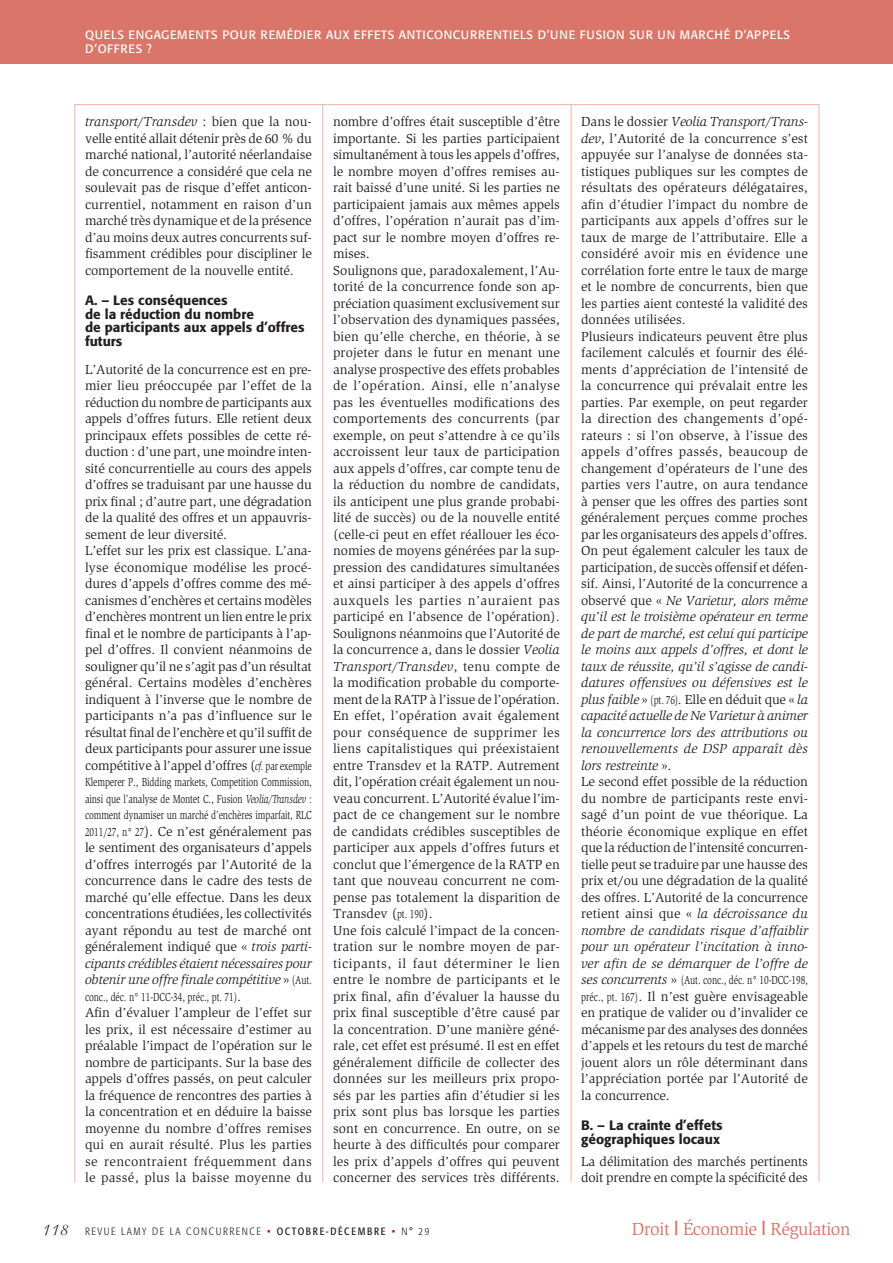
<style>
.page{position:relative;width:893px;height:1263px;background:#fff}
.page>*{position:absolute;margin:0;border:0;box-sizing:border-box;transform-origin:0 0}
.t1{font:18px "Slimbach Std";letter-spacing:-.025em;color:#d97669}
.t2{font:13.5px/16.5px "Slimbach Std";color:#231f20;text-align:justify}
.t3{font:500 13.5px/13.5px "Formata";color:#231f20}
.t4{font:12px/16.5px "Slimbach Std";letter-spacing:-.01em;color:#231f20;text-align:justify;scale:.75 1}
.t5{font:12px/13.5px "Formata";letter-spacing:.05em;color:#fff}
.t6{font:300 condensed 10.5px "Formata";letter-spacing:.15em;color:#231f20}
.s1{font-style:italic}
.s2{font-style:italic;font-size:12px}
.s3{font-size:12px}
.s4{font-size:13.5px}
.s5{font-style:italic;font-size:13.5px}
.s6{font-family:"Isadora Std";font-weight:400;font-stretch:normal;font-size:16.5px}
.s7{font-weight:400;font-stretch:normal;color:#c3102f}
.s8{font-weight:400}
.s9{font-family:"Formata"}
</style>
<div class="page">
<div style="left:0;top:0;width:893px;height:64px;background:#d97669"></div>
<hr style="left:74px;top:104px;width:745px;height:1px;background:#edb4a9">
<hr style="left:74px;top:105px;width:1px;height:1077px;background:#edb4a9">
<hr style="left:819px;top:105px;width:1px;height:1077px;background:#edb4a9">
<hr style="left:571px;top:104px;width:1px;height:1078px;background:#edb4a9">
<hr style="left:322px;top:105px;width:1px;height:1077px;background:#edb4a9">
<p class="t5" style="left:85px;top:29px;width:706px">QUELS ENGAGEMENTS POUR REMÉDIER AUX EFFETS ANTICONCURRENTIELS D’UNE FUSION SUR UN MARCHÉ D’APPELS<br>D’OFFRES ?</p>
<p class="t2" style="left:85px;top:114px;width:228px"><span class="s1">transport/Transdev</span> : bien que la nou&shy;velle entité allait détenir près de 60 % du marché national, l’autorité néerlandaise de concurrence a considéré que cela ne soulevait pas de risque d’effet anticon&shy;currentiel, notamment en raison d’un marché très dynamique et de la présence d’au moins deux autres concurrents suf&shy;fisamment crédibles pour discipliner le comportement de la nouvelle entité.</p>
<p class="t3" style="left:85px;top:295px;width:221px">A. – Les conséquences<br>de la réduction du nombre<br>de participants aux appels d’offres futurs</p>
<p class="t2" style="left:85px;top:362px;width:228px;text-align:left">L’Autorité de la concurrence est en pre&shy;mier lieu préoccupée par l’effet de la réduction du nombre de participants aux appels d’offres futurs. Elle retient deux principaux effets possibles de cette ré&shy;duction : d’une part, une moindre inten&shy;sité concurrentielle au cours des appels d’offres se traduisant par une hausse du prix final ; d’autre part, une dégradation de la qualité des offres et un appauvris&shy;sement de leur diversité.<br>L’effet sur les prix est classique. L’ana&shy;lyse économique modélise les procé&shy;dures d’appels d’offres comme des mé&shy;canismes d’enchères et certains modèles d’enchères montrent un lien entre le prix final et le nombre de participants à l’ap&shy;pel d’offres. Il convient néanmoins de souligner qu’il ne s’agit pas d’un résultat général. Certains modèles d’enchères indiquent à l’inverse que le nombre de participants n’a pas d’influence sur le résultat final de l’enchère et qu’il suffit de deux participants pour assurer une issue compétitive à l’appel d’offres (<span class="s2">cf.</span> <span class="s3">par exemple</span></p>
<p class="t4" style="left:85px;top:775px;width:304px">Klemperer P., Bidding markets, Competition Commission, ainsi que l’analyse de Montet C., Fusion <span class="s1">Veolia/Transdev</span> : comment dynamiser un marché d’enchères imparfait, RLC</p>
<p class="t2" style="left:85px;top:824px;width:228px"><span class="s3">2011/27, n° 27</span>). Ce n’est généralement pas le sentiment des organisateurs d’appels d’offres interrogés par l’Autorité de la concurrence dans le cadre des tests de marché qu’elle effectue. Dans les deux concentrations étudiées, les collectivités ayant répondu au test de marché ont généralement indiqué que « <span class="s1">trois parti&shy;cipants crédibles étaient nécessaires pour obtenir une offre finale compétitive</span> » <span class="s3">(Aut.</span></p>
<p class="t4" style="left:85px;top:989px;width:210px">conc., déc. n° 11-DCC-34, préc., pt. 71)<span class="s4">.</span></p>
<p class="t2" style="left:85px;top:1005px;width:228px">Afin d’évaluer l’ampleur de l’effet sur les prix, il est nécessaire d’estimer au préalable l’impact de l’opération sur le nombre de participants. Sur la base des appels d’offres passés, on peut calculer la fréquence de rencontres des parties à la concentration et en déduire la baisse moyenne du nombre d’offres remises qui en aurait résulté. Plus les parties se rencontraient fréquemment dans le passé, plus la baisse moyenne du</p>
<p class="t2" style="left:333px;top:114px;width:228px;text-align:left">nombre d’offres était susceptible d’être importante. Si les parties participaient simultanément à tous les appels d’offres, le nombre moyen d’offres remises au&shy;rait baissé d’une unité. Si les parties ne participaient jamais aux mêmes appels d’offres, l’opération n’aurait pas d’im&shy;pact sur le nombre moyen d’offres re&shy;mises.<br>Soulignons que, paradoxalement, l’Au&shy;torité de la concurrence fonde son ap&shy;préciation quasiment exclusivement sur l’observation des dynamiques passées, bien qu’elle cherche, en théorie, à se projeter dans le futur en menant une analyse prospective des effets probables de l’opération. Ainsi, elle n’analyse pas les éventuelles modifications des comportements des concurrents (par exemple, on peut s’attendre à ce qu’ils accroissent leur taux de participation aux appels d’offres, car compte tenu de la réduction du nombre de candidats, ils anticipent une plus grande probabi&shy;lité de succès) ou de la nouvelle entité (celle-ci peut en effet réallouer les éco&shy;nomies de moyens générées par la sup&shy;pression des candidatures simultanées et ainsi participer à des appels d’offres auxquels les parties n’auraient pas participé en l’absence de l’opération).<br>Soulignons néanmoins que l’Autorité de la concurrence a, dans le dossier <span class="s1">Veolia Transport/Transdev</span>, tenu compte de la modification probable du comporte&shy;ment de la RATP à l’issue de l’opération.<br>En effet, l’opération avait également pour conséquence de supprimer les liens capitalistiques qui préexistaient entre Transdev et la RATP. Autrement dit, l’opération créait également un nou&shy;veau concurrent. L’Autorité évalue l’im&shy;pact de ce changement sur le nombre de candidats crédibles susceptibles de participer aux appels d’offres futurs et conclut que l’émergence de la RATP en tant que nouveau concurrent ne com&shy;pense pas totalement la disparition de Transdev (<span class="s3">pt. 190</span>).<br>Une fois calculé l’impact de la concen&shy;tration sur le nombre moyen de par&shy;ticipants, il faut déterminer le lien entre le nombre de participants et le prix final, afin d’évaluer la hausse du prix final susceptible d’être causé par la concentration. D’une manière géné&shy;rale, cet effet est présumé. Il est en effet généralement difficile de collecter des données sur les meilleurs prix propo&shy;sés par les parties afin d’étudier si les prix sont plus bas lorsque les parties sont en concurrence. En outre, on se heurte à des difficultés pour comparer les prix d’appels d’offres qui peuvent concerner des services très différents.</p>
<p class="t2" style="left:581px;top:114px;width:228px;text-align:left">Dans le dossier <span class="s1">Veolia Transport/Trans&shy;dev</span>, l’Autorité de la concurrence s’est appuyée sur l’analyse de données sta&shy;tistiques publiques sur les comptes de résultats des opérateurs délégataires, afin d’étudier l’impact du nombre de participants aux appels d’offres sur le taux de marge de l’attributaire. Elle a considéré avoir mis en évidence une corrélation forte entre le taux de marge et le nombre de concurrents, bien que les parties aient contesté la validité des données utilisées.<br>Plusieurs indicateurs peuvent être plus facilement calculés et fournir des élé&shy;ments d’appréciation de l’intensité de la concurrence qui prévalait entre les parties. Par exemple, on peut regarder la direction des changements d’opé&shy;rateurs : si l’on observe, à l’issue des appels d’offres passés, beaucoup de changement d’opérateurs de l’une des parties vers l’autre, on aura tendance à penser que les offres des parties sont généralement perçues comme proches par les organisateurs des appels d’offres.<br>On peut également calculer les taux de participation, de succès offensif et défen&shy;sif. Ainsi, l’Autorité de la concurrence a observé que « <span class="s1">Ne Varietur, alors même qu’il est le troisième opérateur en terme de part de marché, est celui qui participe le moins aux appels d’offres, et dont le taux de réussite, qu’il s’agisse de candi&shy;datures offensives ou défensives est le plus faible</span> » <span class="s3">(pt. 76)</span><span class="s1">.</span> Elle en déduit que « <span class="s1">la capacité actuelle de Ne Varietur à animer la concurrence lors des attributions ou renouvellements de DSP apparaît dès lors restreinte</span> ».<br>Le second effet possible de la réduction du nombre de participants reste envi&shy;sagé d’un point de vue théorique. La théorie économique explique en effet que la réduction de l’intensité concurren&shy;tielle peut se traduire par une hausse des prix et/ou une dégradation de la qualité des offres. L’Autorité de la concurrence retient ainsi que « <span class="s1">la décroissance du nombre de candidats risque d’affaiblir pour un opérateur l’incitation à inno&shy;ver afin de se démarquer de l’offre de</span></p>
<p class="t4" style="left:581px;top:973px;width:304px"><span class="s5">ses concurrents</span> <span class="s4">»</span> (Aut. conc., déc. n° 10-DCC-198,</p>
<p class="t2" style="left:581px;top:989px;width:228px"><span class="s3">préc., pt. 167)</span>. Il n’est guère envisageable en pratique de valider ou d’invalider ce mécanisme par des analyses des données d’appels et les retours du test de marché jouent alors un rôle déterminant dans l’appréciation portée par l’Autorité de la concurrence.</p>
<p class="t3" style="left:581px;top:1120px;width:143px">B. – La crainte d’effets géographiques locaux</p>
<p class="t2" style="left:581px;top:1154px;width:228px">La délimitation des marchés pertinents doit prendre en compte la spécificité des</p>
<p class="t6" style="left:43px;top:1227px;width:388px"><span class="s6">118</span> REVUE LAMY DE LA CONCURRENCE <span class="s7">•</span> <span class="s8">OCTOBRE-DÉCEMBRE</span> <span class="s7">•</span> N° 29</p>
<h1 class="t1" style="left:632px;top:1222px;width:220px">Droit <span class="s9">l</span> Économie <span class="s9">l</span> Régulation</h1>
</div>
